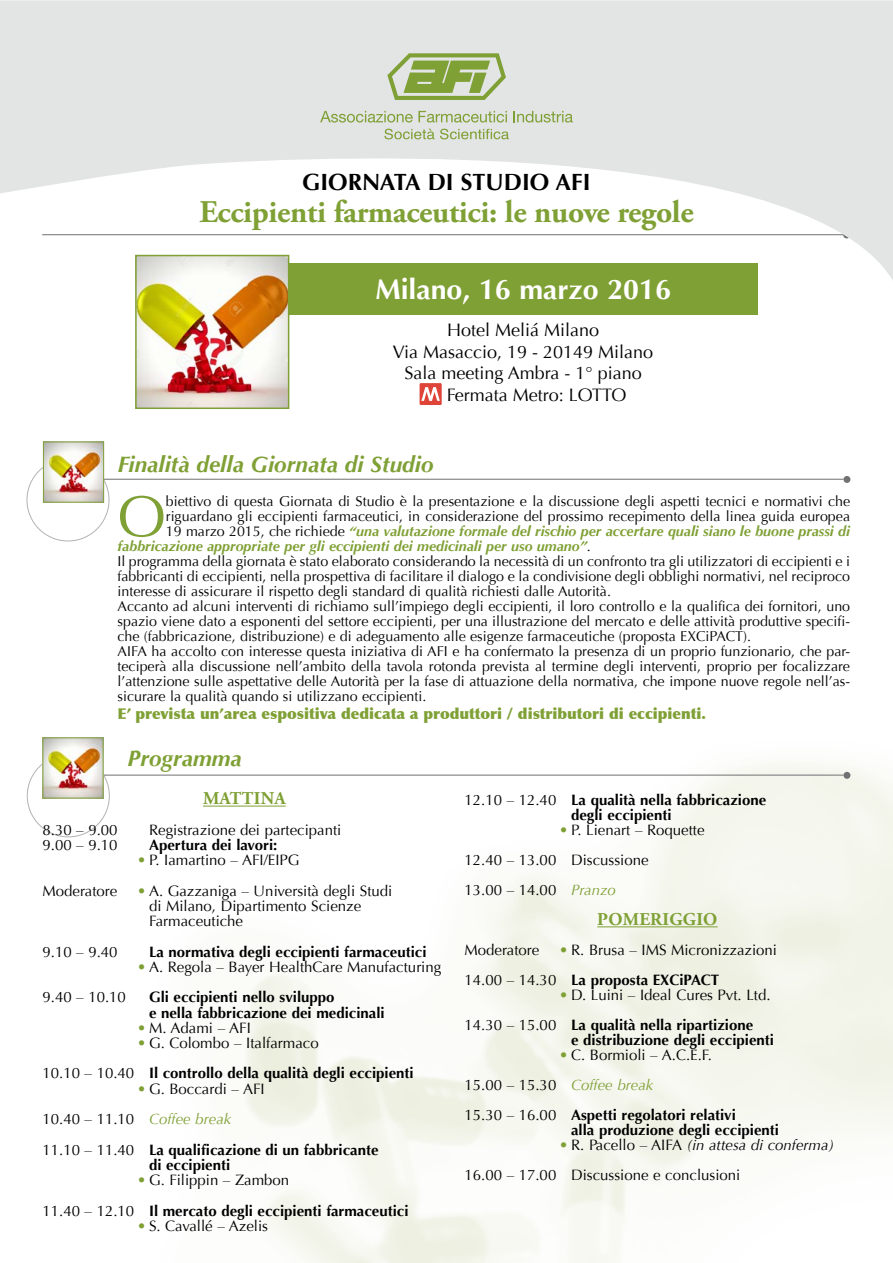
<style>
.page{position:relative;width:893px;height:1263px;background:#fff}
.page>*{position:absolute;margin:0;border:0;box-sizing:border-box;transform-origin:0 0}
.t1{font:58.05px "Optima";color:#7fa035}
.t2{font:700 31.5px "Adobe Garamond Pro";letter-spacing:-.01em;color:#7fa035}
.t3{font:700 28.5px "Optima";color:#fff}
.t4{font:700 23.4px "Optima";color:#000}
.t5{font:italic 700 22.5px "Optima";color:#7fa035}
.t6{font:18px "Optima";color:#000}
.t7{font:700 18px "Adobe Garamond Pro";letter-spacing:.015em;color:#7fa035}
.t8{font:15px/30px "Optima";color:#000}
.t9{font:700 15px/30.5px "Optima";color:#000}
.t10{font:900 15px "Optima";color:#7fa035}
.t11{font:14.25px "Optima";color:#000}
.t12{font:italic 700 14.25px "Optima";color:#7fa035}
.s1{font-weight:400;font-style:normal;color:#000}
.s2{color:#7fa035}
.s3{font-weight:400;color:#7fa035}
.s4{font-weight:400}
.s5{font-style:italic;color:#7fa035}
.s6{font-weight:700}
.s7{font-style:italic}
</style>
<div class="page">
<svg style="left:0;top:0;width:893px;height:280px;fill:#e3e4e4"></svg>
<hr style="left:89px;top:479px;width:754px;height:1px;background:#707172">
<div style="left:843px;top:476px;width:7px;height:7px;background:#707172;border-radius:50%"></div>
<img style="left:45px;top:444px;width:57px;height:56px">
<div style="left:43px;top:442px;width:61px;height:60px;border:1px solid #7fa035"></div>
<svg style="left:387px;top:53px;width:119px;height:47px;background:#a9bd80"></svg>
<svg style="left:320px;top:111px;width:187px;height:12px;background:#c6d0b1"></svg>
<svg style="left:513px;top:111px;width:60px;height:12px"></svg>
<svg style="left:384px;top:129px;width:125px;height:10px"></svg>
<div style="left:247px;top:263px;width:511px;height:51px;background:#7fa035"></div>
<div style="left:420px;top:383px;width:22px;height:22px;background:#de4538"></div>
<svg style="left:421px;top:387px;width:19px;height:14px"></svg>
<img style="left:138px;top:258px;width:148px;height:148px">
<div style="left:135px;top:255px;width:154px;height:154px;border:2px solid #7fa035"></div>
<hr style="left:87px;top:775px;width:756px;height:1px;background:#707172">
<div style="left:843px;top:772px;width:7px;height:7px;background:#707172;border-radius:50%"></div>
<img style="left:45px;top:739px;width:56px;height:57px">
<hr style="left:203px;top:806px;width:83px;height:1px;background:#7fa035">
<hr style="left:597px;top:926px;width:121px;height:1px;background:#7fa035">
<h3 class="t4" style="left:302px;top:168px;width:290px">GIORNATA DI STUDIO AFI</h3>
<h2 class="t2" style="left:199px;top:194px;width:496px">Eccipienti farmaceutici: le nuove regole</h2>
<h3 class="t3" style="left:375px;top:273px;width:297px">Milano, 16 marzo 2016</h3>
<p class="t6" style="left:447px;top:319px;width:154px">Hotel Meliá Milano</p>
<p class="t6" style="left:393px;top:341px;width:262px">Via Masaccio, 19 - 20149 Milano</p>
<p class="t6" style="left:404px;top:363px;width:239px">Sala meeting Ambra - 1° piano</p>
<p class="t6" style="left:447px;top:384px;width:181px">Fermata Metro: LOTTO</p>
<h3 class="t5" style="left:118px;top:451px;width:317px">Finalità della Giornata di Studio</h3>
<h1 class="t1" style="left:118px;top:483px;width:50px">O</h1>
<p class="t11" style="left:166px;top:493px;width:686px">biettivo di questa Giornata di Studio è la presentazione e la discussione degli aspetti tecnici e normativi che</p>
<p class="t11" style="left:166px;top:508px;width:686px">riguardano gli eccipienti farmaceutici, in considerazione del prossimo recepimento della linea guida europea</p>
<p class="t12" style="left:166px;top:523px;width:686px"><span class="s1">19 marzo 2015, che richiede</span> “una valutazione formale del rischio per accertare quali siano le buone prassi di</p>
<p class="t12" style="left:118px;top:538px;width:475px">fabbricazione appropriate per gli eccipienti dei medicinali per uso umano”<span class="s1">.</span></p>
<p class="t11" style="left:118px;top:553px;width:734px">Il programma della giornata è stato elaborato considerando la necessità di un confronto tra gli utilizzatori di eccipienti e i</p>
<p class="t11" style="left:118px;top:568px;width:734px">fabbricanti di eccipienti, nella prospettiva di facilitare il dialogo e la condivisione degli obblighi normativi, nel reciproco</p>
<p class="t11" style="left:118px;top:583px;width:495px">interesse di assicurare il rispetto degli standard di qualità richiesti dalle Autorità.</p>
<p class="t11" style="left:118px;top:598px;width:734px">Accanto ad alcuni interventi di richiamo sull’impiego degli eccipienti, il loro controllo e la qualifica dei fornitori, uno</p>
<p class="t11" style="left:118px;top:613px;width:734px">spazio viene dato a esponenti del settore eccipienti, per una illustrazione del mercato e delle attività produttive specifi-</p>
<p class="t11" style="left:118px;top:628px;width:635px">che (fabbricazione, distribuzione) e di adeguamento alle esigenze farmaceutiche (proposta EXCiPACT).</p>
<p class="t11" style="left:118px;top:643px;width:734px">AIFA ha accolto con interesse questa iniziativa di AFI e ha confermato la presenza di un proprio funzionario, che par-</p>
<p class="t11" style="left:118px;top:658px;width:734px">teciperà alla discussione nell’ambito della tavola rotonda prevista al termine degli interventi, proprio per focalizzare</p>
<p class="t11" style="left:118px;top:673px;width:734px">l’attenzione sulle aspettative delle Autorità per la fase di attuazione della normativa, che impone nuove regole nell’as-</p>
<p class="t11" style="left:118px;top:688px;width:310px">sicurare la qualità quando si utilizzano eccipienti.</p>
<p class="t10" style="left:118px;top:705px;width:590px">E’ prevista un’area espositiva dedicata a produttori / distributori di eccipienti.</p>
<h3 class="t5" style="left:127px;top:745px;width:116px">Programma</h3>
<p class="t7" style="left:203px;top:788px;width:84px">MATTINA</p>
<p class="t8" style="left:43px;top:815px;width:77px">8.30 – 9.00</p>
<p class="t8" style="left:149px;top:815px;width:194px">Registrazione dei partecipanti</p>
<p class="t8" style="left:43px;top:830px;width:77px">9.00 – 9.10</p>
<p class="t9" style="left:149px;top:830px;width:130px">Apertura dei lavori:</p>
<p class="t8" style="left:137px;top:845px;width:164px"><span class="s2">•</span> P. Iamartino – AFI/EIPG</p>
<p class="t8" style="left:43px;top:876px;width:76px">Moderatore</p>
<p class="t8" style="left:149px;top:883px;width:245px;line-height:15.1px;text-indent:-12px"><span class="s2">•</span> A. Gazzaniga – Università degli Studi di Milano, Dipartimento Scienze<br>Farmaceutiche</p>
<p class="t8" style="left:43px;top:937px;width:77px">9.10 – 9.40</p>
<p class="t9" style="left:149px;top:936px;width:279px">La normativa degli eccipienti farmaceutici</p>
<p class="t8" style="left:137px;top:952px;width:306px"><span class="s2">•</span> A. Regola – Bayer HealthCare Manufacturing</p>
<p class="t8" style="left:43px;top:982px;width:85px">9.40 – 10.10</p>
<p class="t9" style="left:149px;top:990px;width:237px;line-height:15.3px">Gli eccipienti nello sviluppo<br>e nella fabbricazione dei medicinali</p>
<p class="t8" style="left:137px;top:1013px;width:115px"><span class="s2">•</span> M. Adami – AFI</p>
<p class="t9" style="left:43px;top:1028px;width:373px;text-align:center"><span class="s3">•</span> <span class="s4">G. Colombo – Italfarmaco<br>10.10 – 10.40</span> Il controllo della qualità degli eccipienti</p>
<p class="t8" style="left:43px;top:1073px;width:338px;line-height:30.5px;text-indent:94px"><span class="s2">•</span> G. Boccardi – AFI<br>10.40 – 11.10 <span class="s5">Coffee break<br></span>11.10 – 11.40 <span class="s6">La qualificazione di un fabbricante</span></p>
<p class="t9" style="left:149px;top:1150px;width:83px">di eccipienti</p>
<p class="t9" style="left:43px;top:1165px;width:368px;text-indent:94px"><span class="s3">•</span> <span class="s4">G. Filippin – Zambon<br>11.40 – 12.10</span> Il mercato degli eccipienti farmaceutici</p>
<p class="t8" style="left:137px;top:1211px;width:133px"><span class="s2">•</span> S. Cavallé – Azelis</p>
<p class="t9" style="left:571px;top:793px;width:197px;line-height:15px;text-indent:-106px"><span class="s4">12.10 – 12.40</span> La qualità nella fabbricazione degli eccipienti</p>
<p class="t8" style="left:465px;top:815px;width:242px;text-indent:94px"><span class="s2">•</span> P. Lienart – Roquette<br>12.40 – 13.00 Discussione<br>13.00 – 14.00 <span class="s5">Pranzo</span></p>
<p class="t7" style="left:597px;top:909px;width:122px">POMERIGGIO</p>
<p class="t8" style="left:465px;top:935px;width:76px">Moderatore</p>
<p class="t8" style="left:465px;top:935px;width:314px;text-indent:94px"><span class="s2">•</span> R. Brusa – IMS Micronizzazioni<br>14.00 – 14.30 <span class="s6">La proposta EXCiPACT</span></p>
<p class="t8" style="left:465px;top:980px;width:307px;text-indent:94px"><span class="s2">•</span> D. Luini – Ideal Cures Pvt. Ltd.<br>14.30 – 15.00 <span class="s6">La qualità nella ripartizione</span></p>
<p class="t9" style="left:571px;top:1025px;width:205px">e distribuzione degli eccipienti</p>
<p class="t8" style="left:465px;top:1040px;width:273px;text-indent:94px"><span class="s2">•</span> C. Bormioli – A.C.E.F.<br>15.00 – 15.30 <span class="s5">Coffee break<br></span>15.30 – 16.00 <span class="s6">Aspetti regolatori relativi</span></p>
<p class="t9" style="left:571px;top:1115px;width:210px">alla produzione degli eccipienti</p>
<p class="t8" style="left:465px;top:1130px;width:371px;text-indent:94px"><span class="s2">•</span> R. Pacello – AIFA <span class="s7">(in attesa di conferma)<br></span>16.00 – 17.00 Discussione e conclusioni</p>
</div>
